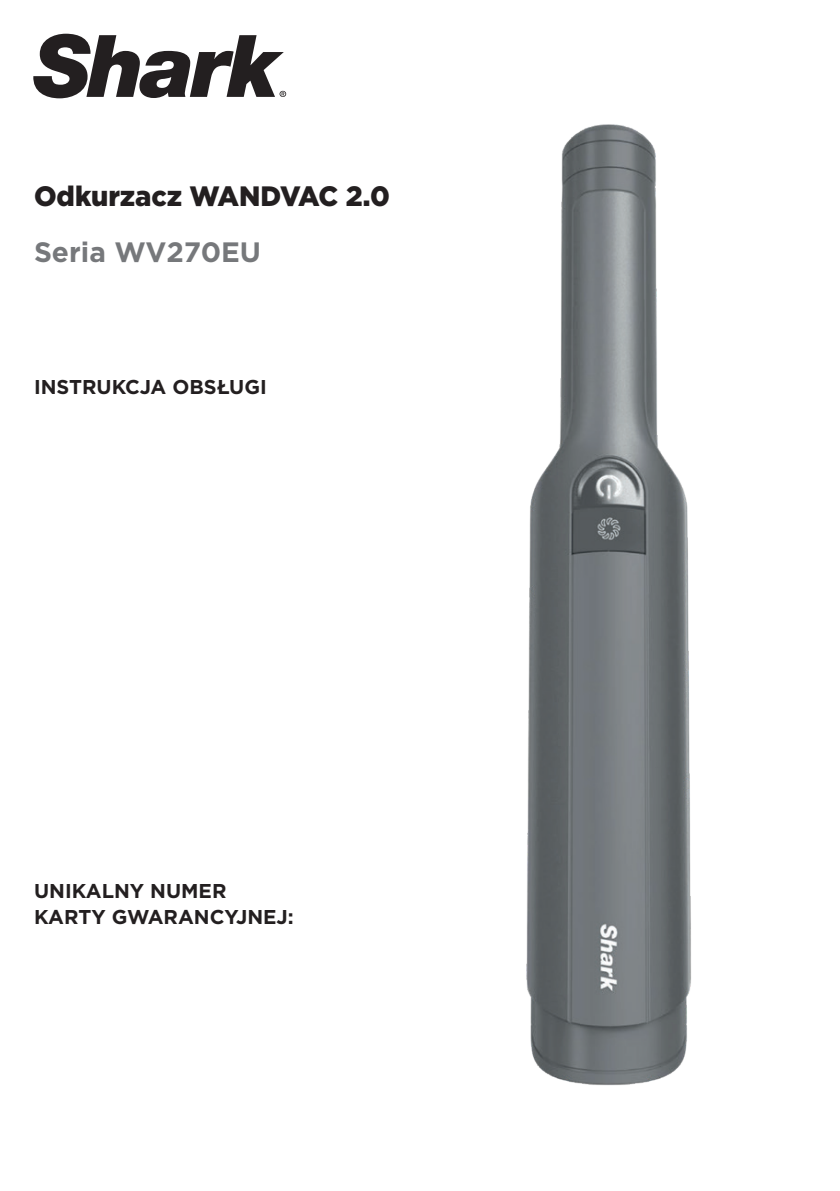
<style>
.page{position:relative;width:840px;height:1191px;background:#fff}
.page>*{position:absolute;margin:0;border:0;box-sizing:border-box;transform-origin:0 0}
.t1{font:900 28px "Gotham";color:#231f20}
.t2{font:700 28px "Gotham";color:#76787b}
.t3{font:700 20px/26.4px "Gotham";color:#231f20}
</style>
<div class="page">
<svg style="left:33px;top:34px;width:253px;height:64px"></svg>
<img style="left:526px;top:124px;width:165px;height:962px">
<h1 class="t1" style="left:34px;top:176px;width:357px">Odkurzacz WANDVAC 2.0</h1>
<h1 class="t2" style="left:34px;top:233px;width:228px">Seria WV270EU</h1>
<p class="t3" style="left:34px;top:374px;width:234px">INSTRUKCJA OBSŁUGI</p>
<p class="t3" style="left:34px;top:877px;width:261px">UNIKALNY NUMER<br>KARTY GWARANCYJNEJ:</p>
</div>
